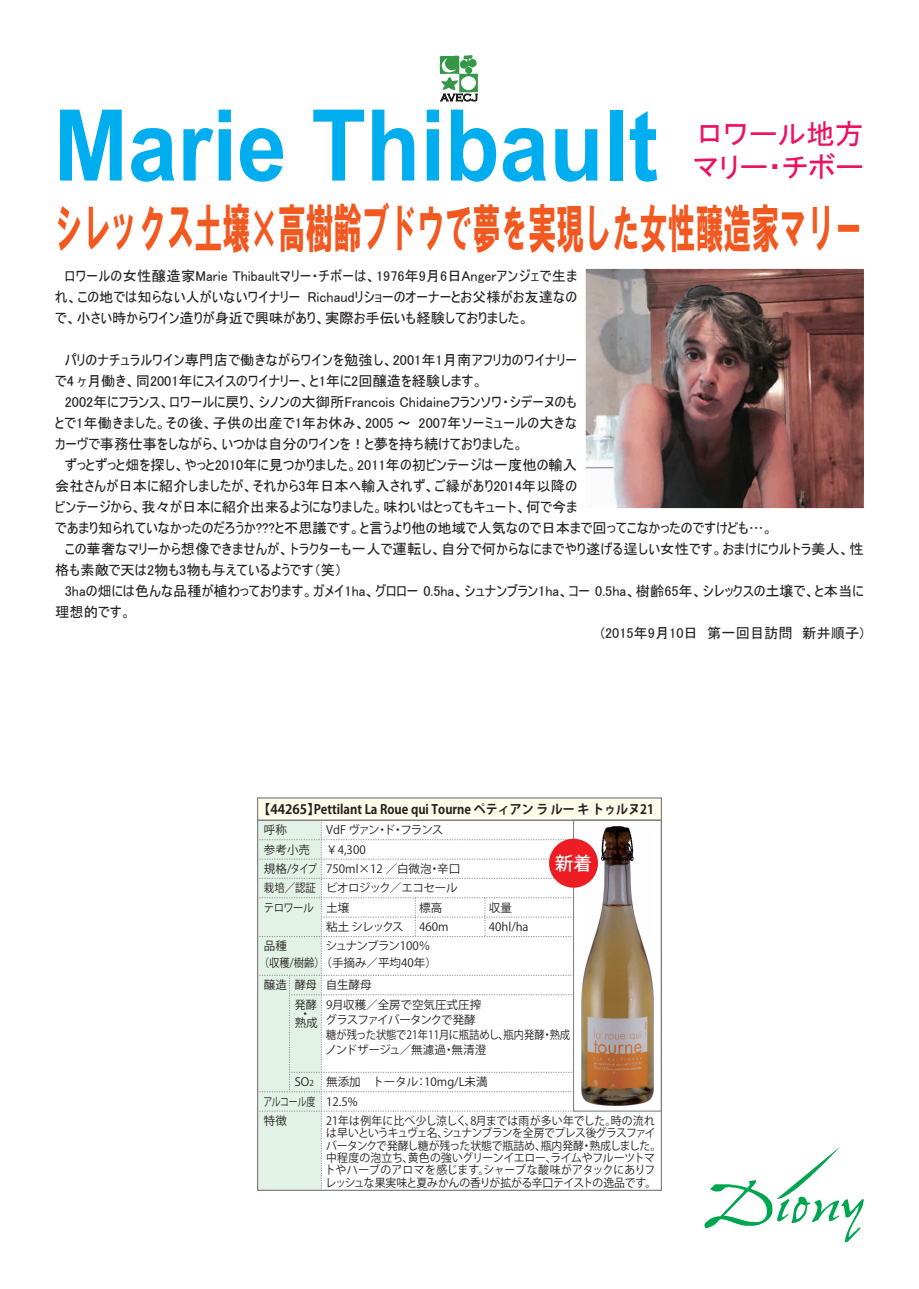
<style>
.page{position:relative;width:919px;height:1289px;background:#fff}
.page>*{position:absolute;margin:0;border:0;box-sizing:border-box;transform-origin:0 0}
.t1{font:700 99px "Arial";color:#00aeef;scale:.9 1}
.t2{font:52.5px "HG Soei Kakugothic UB";color:#f15921;scale:.53 1}
.t3{font:28.8px/32.8px "JK P Gothic";color:#ec1163}
.t4{font:500 18.15px "Koz Go Pro";color:#fff}
.t5{font:14.25px/21px "MS UI Gothic";color:#231f20;text-align:justify}
.t6{font:700 12.9px "Koz Go Pro";color:#231f20}
.t7{font:11.55px/12.3px "Koz Go Pro";letter-spacing:-.005em;color:#231f20;scale:.94 1}
.t8{font:11.55px/19.4px "Koz Go Pro";letter-spacing:-.005em;color:#231f20}
.t9{font:11.55px/19.4px "Koz Go Pro";letter-spacing:-.08em;color:#231f20}
.t10{font:11.55px "Koz Go Pro";letter-spacing:-.07em;color:#231f20}
.t11{font:11.55px/19.5px "Koz Go Pro";letter-spacing:-.005em;color:#231f20;scale:.77 1}
.t12{font:11.55px/9px "Koz Go Pro";letter-spacing:-.005em;color:#231f20;text-align:center;scale:.95 1}
.t13{font:11.55px "Koz Go Pro";letter-spacing:-.005em;color:#231f20;scale:.9 1}
.s1{font-size:8.1px}
</style>
<div class="page">
<svg style="left:704px;top:1147px;width:160px;height:95px"></svg>
<img style="left:585px;top:268px;width:279px;height:241px">
<svg style="left:439px;top:55px;width:39px;height:47px"></svg>
<div style="left:257px;top:797px;width:405px;height:24px;background:#fffde9;border:1px solid #808285"></div>
<div style="left:573px;top:819px;width:89px;height:292px;border:1px solid #808285"></div>
<svg style="left:257px;top:820px;width:317px;height:370px"></svg>
<img style="left:581px;top:826px;width:72px;height:279px">
<div style="left:550px;top:839px;width:47px;height:47px;background:#ee1d23;border-radius:50%"></div>
<div style="left:549px;top:838px;width:49px;height:49px;border:2px solid #ee1d23;border-radius:50%"></div>
<h1 class="t1" style="left:54px;top:76px;width:673px">Marie Thibault</h1>
<h3 class="t3" style="left:692px;top:117px;width:172px">ロワール地方マリー・チボー</h3>
<h2 class="t2" style="left:55px;top:202px;width:1524px">シレックス土壌×高樹齢ブドウで夢を実現した女性醸造家マリー</h2>
<p class="t5" style="left:55px;top:265px;width:523px">　ロワールの女性醸造家Marie Thibaultマリー・チボーは、1976年9月6日Angerアンジェで生まれ、この地では知らない人がいないワイナリー Richaudリショーのオーナーとお父様がお友達なので、小さい時からワイン造りが身近で興味があり、実際お手伝いも経験しておりました。</p>
<p class="t5" style="left:55px;top:349px;width:809px;text-align:left">　パリのナチュラルワイン専門店で働きながらワインを勉強し、2001年1月南アフリカのワイナリー<br>で4 ヶ月働き、同2001年にスイスのワイナリー、と1年に2回醸造を経験します。<br>　2002年にフランス、ロワールに戻り、シノンの大御所Francois Chidaineフランソワ・シデーヌのも<br>とで1年働きました。その後、子供の出産で1年お休み、2005 ～ 2007年ソーミュールの大きな<br>カーヴで事務仕事をしながら、いつかは自分のワインを！と夢を持ち続けておりました。<br>　ずっとずっと畑を探し、やっと2010年に見つかりました。2011年の初ビンテージは一度他の輸入<br>会社さんが日本に紹介しましたが、それから3年日本へ輸入されず、ご縁があり2014年以降の<br>ビンテージから、我々が日本に紹介出来るようになりました。味わいはとってもキュート、何で今ま<br>であまり知られていなかったのだろうか???と不思議です。と言うより他の地域で人気なので日本まで回ってこなかったのですけども…。<br>　この華奢なマリーから想像できませんが、トラクターも一人で運転し、自分で何からなにまでやり遂げる逞しい女性です。おまけにウルトラ美人、性格も素敵で天は2物も3物も与えているようです（笑）<br>　3haの畑には色んな品種が植わっております。ガメイ1ha、グロロー 0.5ha、シュナンブラン1ha、コー 0.5ha、樹齢65年、シレックスの土壌で、と本当に</p>
<p class="t5" style="left:600px;top:623px;width:264px">(2015年9月10日　第一回目訪問　新井順子)</p>
<p class="t6" style="left:257px;top:801px;width:398px">【44265】Pettilant La Roue qui Tourne ペティアン ラ ルー キ トゥルヌ21</p>
<p class="t8" style="left:264px;top:820px;width:48px">呼称<br>参考小売</p>
<p class="t8" style="left:264px;top:859px;width:54px">規格/タイプ栽培／認証</p>
<p class="t13" style="left:264px;top:899px;width:57px">テロワール</p>
<p class="t8" style="left:259px;top:938px;width:68px;line-height:16.5px;text-indent:5px">品種<br>（収穫/樹齢）</p>
<p class="t8" style="left:264px;top:975px;width:25px">醸造</p>
<p class="t12" style="left:295px;top:980px;width:25px">酵母</p>
<p class="t9" style="left:326px;top:820px;width:119px">VdF ヴァン・ド・フランス￥4,300</p>
<p class="t8" style="left:326px;top:859px;width:136px">750ml×12 ／白微泡・辛口ビオロジック／エコセール土壌<br>粘土 シレックス</p>
<p class="t8" style="left:419px;top:898px;width:25px">標高</p>
<p class="t8" style="left:419px;top:917px;width:31px">460m</p>
<p class="t10" style="left:326px;top:938px;width:106px">シュナンブラン100％</p>
<p class="t8" style="left:320px;top:953px;width:118px">（手摘み／平均40年）</p>
<p class="t8" style="left:326px;top:975px;width:47px">自生酵母</p>
<p class="t8" style="left:489px;top:898px;width:41px">収量<br>40hl/ha</p>
<p class="t4" style="left:555px;top:852px;width:38px">新着</p>
<p class="t12" style="left:295px;top:1000px;width:26px">発酵・熟成</p>
<p class="t8" style="left:325px;top:997px;width:246px;line-height:15px">9月収穫／全房で空気圧式圧搾<br>グラスファイバータンクで発酵<br>糖が残った状態で21年11月に瓶詰めし、瓶内発酵・熟成ノンドザージュ／無濾過・無清澄</p>
<p class="t8" style="left:295px;top:1072px;width:20px">SO<span class="s1">2</span></p>
<p class="t11" style="left:263px;top:1091px;width:69px">アルコール度特徴</p>
<p class="t8" style="left:326px;top:1072px;width:163px">無添加　トータル：10mg/L未満<br>12.5%</p>
<p class="t7" style="left:325px;top:1114px;width:359px">21年は例年に比べ少し涼しく、8月までは雨が多い年でした。時の流れは早いというキュヴェ名、シュナンブランを全房でプレス後グラスファイバータンクで発酵し糖が残った状態で瓶詰め、瓶内発酵・熟成しました。中程度の泡立ち、黄色の強いグリーンイエロー、ライムやフルーツトマトやハーブのアロマを感じます。シャープな酸味がアタックにありフレッシュな果実味と夏みかんの香りが拡がる辛口テイストの逸品です。</p>
</div>
